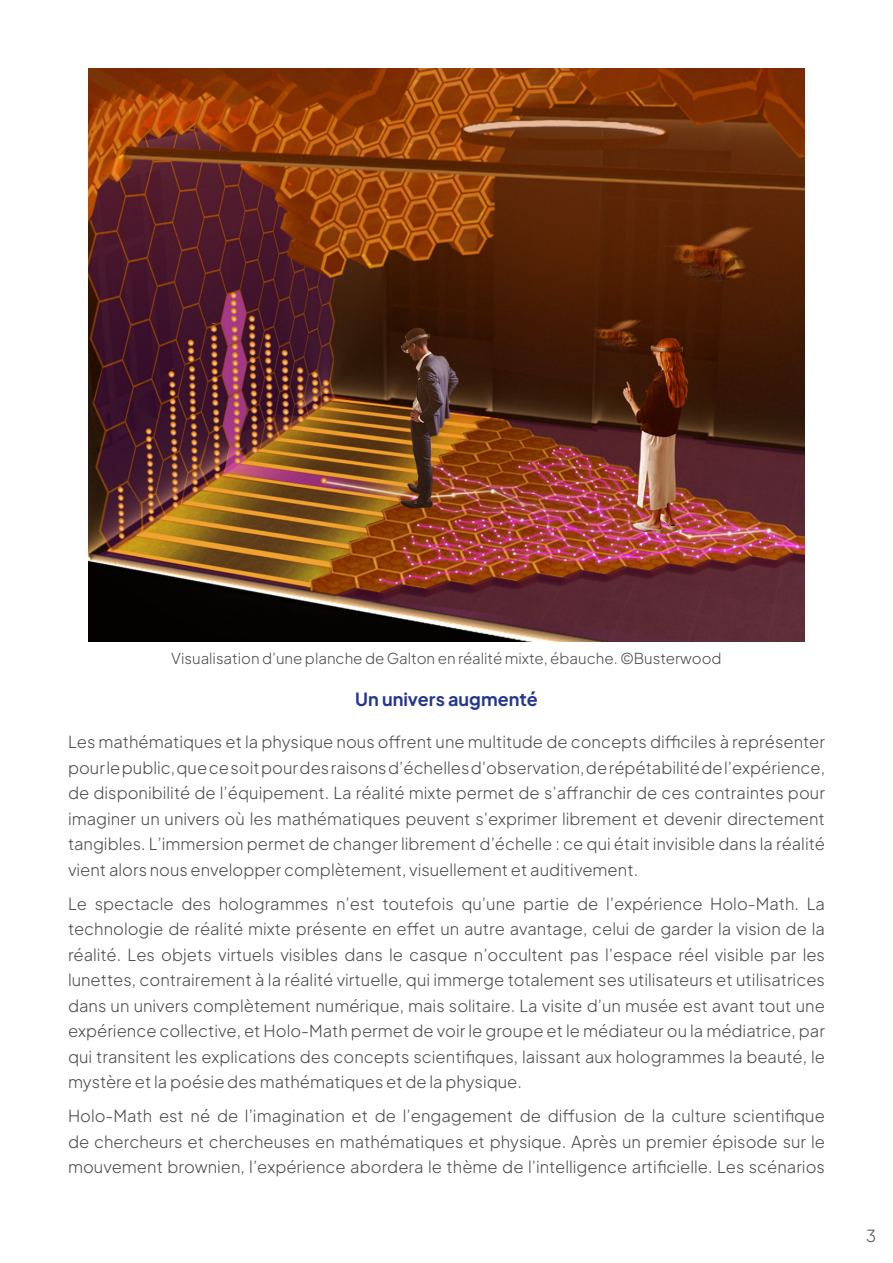
<style>
.page{position:relative;width:893px;height:1263px;background:#fff}
.page>*{position:absolute;margin:0;border:0;box-sizing:border-box;transform-origin:0 0}
.t1{font:700 18px "Plus Jakarta Sans";color:#25378d}
.t2{font:300 16.5px/25.5px "Plus Jakarta Sans";color:#4d4d4d;text-align:justify}
.t3{font:300 15px "Plus Jakarta Sans";color:#4d4d4d}
</style>
<div class="page">
<img style="left:89px;top:68px;width:715px;height:573px">
<p class="t3" style="left:171px;top:647px;width:552px">Visualisation d’une planche de Galton en réalité mixte, ébauche. ©Busterwood</p>
<p class="t1" style="left:355px;top:684px;width:184px">Un univers augmenté</p>
<p class="t2" style="left:68px;top:728px;width:758px">Les mathématiques et la physique nous offrent une multitude de concepts difficiles à représenter pour le public, que ce soit pour des raisons d’échelles d’observation, de répétabilité de l’expérience, de disponibilité de l’équipement. La réalité mixte permet de s’affranchir de ces contraintes pour imaginer un univers où les mathématiques peuvent s’exprimer librement et devenir directement tangibles. L’immersion permet de changer librement d’échelle : ce qui était invisible dans la réalité vient alors nous envelopper complètement, visuellement et auditivement.</p>
<p class="t2" style="left:68px;top:889px;width:758px">Le spectacle des hologrammes n’est toutefois qu’une partie de l’expérience Holo-Math. La technologie de réalité mixte présente en effet un autre avantage, celui de garder la vision de la réalité. Les objets virtuels visibles dans le casque n’occultent pas l’espace réel visible par les lunettes, contrairement à la réalité virtuelle, qui immerge totalement ses utilisateurs et utilisatrices dans un univers complètement numérique, mais solitaire. La visite d’un musée est avant tout une expérience collective, et Holo-Math permet de voir le groupe et le médiateur ou la médiatrice, par qui transitent les explications des concepts scientifiques, laissant aux hologrammes la beauté, le mystère et la poésie des mathématiques et de la physique.</p>
<p class="t2" style="left:68px;top:1102px;width:758px">Holo-Math est né de l’imagination et de l’engagement de diffusion de la culture scientifique de chercheurs et chercheuses en mathématiques et physique. Après un premier épisode sur le mouvement brownien, l’expérience abordera le thème de l’intelligence artificielle. Les scénarios</p>
<p class="t2" style="left:866px;top:1221px;width:11px">3</p>
</div>
